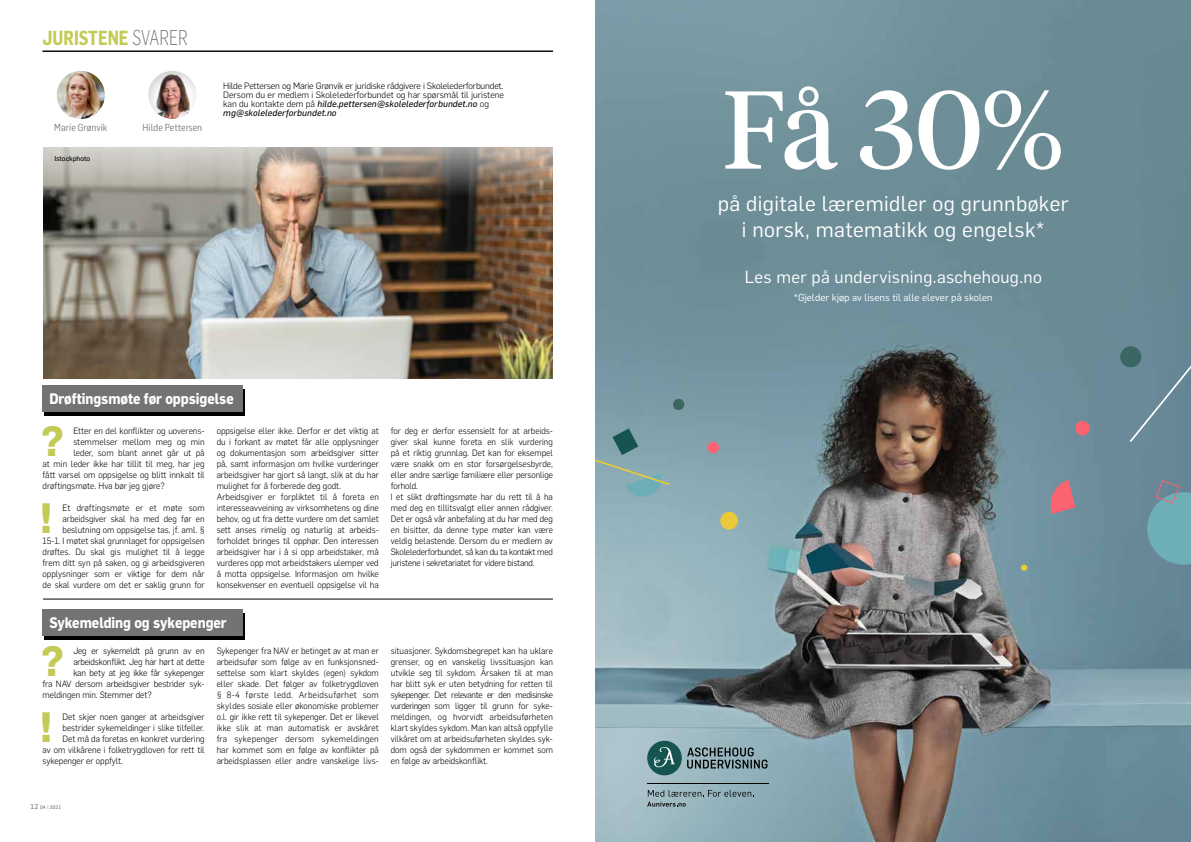
<style>
.page{position:relative;width:1191px;height:842px;background:#fff}
.page>*{position:absolute;margin:0;border:0;box-sizing:border-box;transform-origin:0 0}
.t1{font:110px "Tiempos Headline";color:#fff}
.t2{font:700 41.6px "Flama";color:#c3cb56}
.t3{font:21px/26px "Flama";letter-spacing:.02em;color:#fff;text-align:center}
.t4{font:700 20px "Flama Semicond";color:#c3cb56;scale:.86 1}
.t5{font:17px "Flama";letter-spacing:.02em;color:#fff}
.t6{font:700 15px "Flama";color:#fff;scale:.88 1}
.t7{font:10px "Flama";color:#fff}
.t8{font:10px "Flama Semicond";color:#747373}
.t9{font:300 9px/11px "Flama";color:#000;text-align:justify;scale:.95 1}
.t10{font:300 9px "Flama";color:#000;scale:.96 1}
.t11{font:300 9px/9px "Flama";letter-spacing:-.02em;color:#000}
.t12{font:300 9px "Flama";letter-spacing:-.02em;color:#000;scale:.96 1}
.t13{font:7px "Flama Basic";color:#000}
.t14{font:5px "Flama";color:#747373}
.s1{font-weight:300;font-size:21px;color:#747373}
.s2{font-weight:400;font-style:italic}
.s3{font-size:7px}
</style>
<div class="page">
<hr style="left:43px;top:51px;width:510px;height:1px;background:#000">
<img style="left:57px;top:71px;width:48px;height:48px;border-radius:24px">
<div style="left:148px;top:69px;width:50px;height:50px;background:#000;opacity:.2"></div>
<hr style="left:43px;top:599px;width:510px;height:1px;background:#000">
<div style="left:45px;top:613px;width:200px;height:26px;background:#000"></div>
<div style="left:43px;top:610px;width:200px;height:26px;background:#747373"></div>
<div style="left:45px;top:389px;width:200px;height:26px;background:#000"></div>
<div style="left:43px;top:386px;width:200px;height:26px;background:#747373"></div>
<img style="left:43px;top:148px;width:509px;height:231px">
<img style="left:595px;top:0;width:596px;height:842px">
<hr style="left:646px;top:784px;width:122px;height:1px;background:#000">
<svg style="left:687px;top:747px;width:80px;height:22px"></svg>
<div style="left:647px;top:741px;width:35px;height:34px;background:#165450;border-radius:50%"></div>
<svg style="left:654px;top:747px;width:20px;height:20px"></svg>
<svg style="left:647px;top:790px;width:107px;height:17px"></svg>
<svg style="left:1047px;top:480px;width:28px;height:34px"></svg>
<svg style="left:1119px;top:345px;width:72px;height:97px"></svg>
<svg style="left:672px;top:398px;width:13px;height:13px"></svg>
<div style="left:720px;top:512px;width:18px;height:18px;background:#eac93a;border-radius:50%"></div>
<div style="left:1020px;top:565px;width:7px;height:6px;background:#eac93a;border-radius:50%"></div>
<div style="left:707px;top:442px;width:12px;height:11px;background:#fc6371;border-radius:50%"></div>
<div style="left:1075px;top:421px;width:14px;height:14px;background:#fc6371;border-radius:50%"></div>
<svg style="left:1147px;top:479px;width:44px;height:86px"></svg>
<svg style="left:595px;top:428px;width:74px;height:71px"></svg>
<h3 class="t4" style="left:43px;top:26px;width:171px">JURISTENE <span class="s1">SVARER</span></h3>
<p class="t8" style="left:54px;top:122px;width:55px">Marie Grønvik</p>
<p class="t8" style="left:142px;top:122px;width:61px">Hilde Pettersen</p>
<p class="t13" style="left:54px;top:153px;width:37px">Istockphoto</p>
<p class="t11" style="left:223px;top:81px;width:282px">Hilde Pettersen og Marie Grønvik er juridiske rådgivere i Skolelederforbundet.<br>Dersom du er medlem i Skolelederforbundet og har spørsmål til juristene kan du kontakte dem på <span class="s2">hilde.pettersen@skolelederforbundet.no</span> og <span class="s2">mg@skolelederforbundet.no</span></p>
<h3 class="t6" style="left:49px;top:388px;width:211px">Drøftingsmøte før oppsigelse</h3>
<h2 class="t2" style="left:41px;top:411px;width:25px">?</h2>
<p class="t10" style="left:73px;top:425px;width:138px">Etter en del konflikter og uoverens-</p>
<p class="t9" style="left:217px;top:425px;width:172px;text-align:left">oppsigelse eller ikke. Derfor er det viktig at du i forkant av møtet får alle opplysninger og dokumentasjon som arbeidsgiver sitter på, samt informasjon om hvilke vurderinger arbeidsgiver har gjort så langt, slik at du har mulighet for å forberede deg godt.<br>Arbeidsgiver er forpliktet til å foreta en interesseavveining av virksomhetens og dine behov, og ut fra dette vurdere om det samlet sett anses rimelig og naturlig at arbeids&shy;forholdet bringes til opphør. Den interessen arbeidsgiver har i å si opp arbeidstaker, må vurderes opp mot arbeidstakers ulemper ved å motta oppsigelse. Informasjon om hvilke konsekvenser en eventuell oppsigelse vil ha</p>
<p class="t9" style="left:391px;top:425px;width:172px;text-align:left">for deg er derfor essensielt for at arbeids&shy;giver skal kunne foreta en slik vurdering på et riktig grunnlag. Det kan for eksempel være snakk om en stor forsørgelsesbyrde, eller andre særlige familiære eller personlige forhold.<br>I et slikt drøftingsmøte har du rett til å ha med deg en tillitsvalgt eller annen rådgiver.<br>Det er også vår anbefaling at du har med deg en bisitter, da denne type møter kan være veldig belastende. Dersom du er medlem av Skolelederforbundet, så kan du ta kontakt med juristene i sekretariatet for videre bistand.</p>
<h3 class="t6" style="left:49px;top:612px;width:203px">Sykemelding og sykepenger</h3>
<p class="t10" style="left:73px;top:436px;width:138px">stemmelser mellom meg og min</p>
<p class="t10" style="left:73px;top:447px;width:138px">leder, som blant annet går ut på</p>
<p class="t10" style="left:43px;top:458px;width:170px">at min leder ikke har tillit til meg, har jeg</p>
<p class="t10" style="left:43px;top:469px;width:170px">fått varsel om oppsigelse og blitt innkalt til</p>
<p class="t10" style="left:43px;top:480px;width:129px">drøftingsmøte. Hva bør jeg gjøre?</p>
<h2 class="t2" style="left:40px;top:488px;width:14px">!</h2>
<p class="t9" style="left:43px;top:502px;width:172px;text-align:right">Et drøftingsmøte er et møte som arbeidsgiver skal ha med deg før en beslutning om oppsigelse tas, jf. aml. § 15-1. I møtet skal grunnlaget for oppsigelsen drøftes. Du skal gis mulighet til å legge frem ditt syn på saken, og gi arbeidsgiveren opplysninger som er viktige for dem når de skal vurdere om det er saklig grunn for</p>
<h2 class="t2" style="left:41px;top:631px;width:25px">?</h2>
<p class="t12" style="left:73px;top:645px;width:138px">Jeg er sykemeldt på grunn av en</p>
<p class="t12" style="left:73px;top:656px;width:138px">arbeidskonflikt. Jeg har hørt at dette</p>
<p class="t12" style="left:73px;top:667px;width:138px">kan bety at jeg ikke får sykepenger</p>
<p class="t10" style="left:43px;top:678px;width:170px">fra NAV dersom arbeidsgiver bestrider syk-</p>
<p class="t10" style="left:43px;top:689px;width:115px">meldingen min. Stemmer det?</p>
<h2 class="t2" style="left:40px;top:697px;width:14px">!</h2>
<p class="t9" style="left:63px;top:711px;width:151px">Det skjer noen ganger at arbeidsgiver</p>
<p class="t9" style="left:63px;top:722px;width:151px">bestrider sykemeldinger i slike tilfeller.</p>
<p class="t9" style="left:63px;top:733px;width:151px">Det må da foretas en konkret vurdering</p>
<p class="t9" style="left:43px;top:744px;width:172px">av om vilkårene i folketrygdloven for rett til</p>
<p class="t9" style="left:43px;top:755px;width:86px">sykepenger er oppfylt.</p>
<p class="t9" style="left:217px;top:645px;width:172px">Sykepenger fra NAV er betinget av at man er arbeidsufør som følge av en funksjonsned&shy;settelse som klart skyldes (egen) sykdom eller skade. Det følger av folketrygdloven § 8-4 første ledd. Arbeidsuførhet som skyldes sosiale eller økonomiske problemer o.l. gir ikke rett til sykepenger. Det er likevel ikke slik at man automatisk er avskåret fra sykepenger dersom sykemeldingen har kommet som en følge av konflikter på arbeidsplassen eller andre vanskelige livs-</p>
<p class="t9" style="left:391px;top:645px;width:172px">situasjoner. Sykdomsbegrepet kan ha uklare grenser, og en vanskelig livssituasjon kan utvikle seg til sykdom. Årsaken til at man har blitt syk er uten betydning for retten til sykepenger. Det relevante er den medisinske vurderingen som ligger til grunn for syke&shy;meldingen, og hvorvidt arbeidsuførheten klart skyldes sykdom. Man kan altså oppfylle vilkåret om at arbeidsuførheten skyldes syk&shy;dom også der sykdommen er kommet som en følge av arbeidskonflikt.</p>
<p class="t14" style="left:31px;top:804px;width:32px"><span class="s3">12</span> 04 | 2021</p>
<h1 class="t1" style="left:722px;top:55px;width:343px">Få 30%</h1>
<h3 class="t3" style="left:718px;top:190px;width:352px">på digitale læremidler og grunnbøker i norsk, matematikk og engelsk*</h3>
<h3 class="t5" style="left:744px;top:265px;width:299px">Les mer på undervisning.aschehoug.no</h3>
<p class="t7" style="left:794px;top:290px;width:200px">*Gjelder kjøp av lisens til alle elever på skolen</p>
</div>
